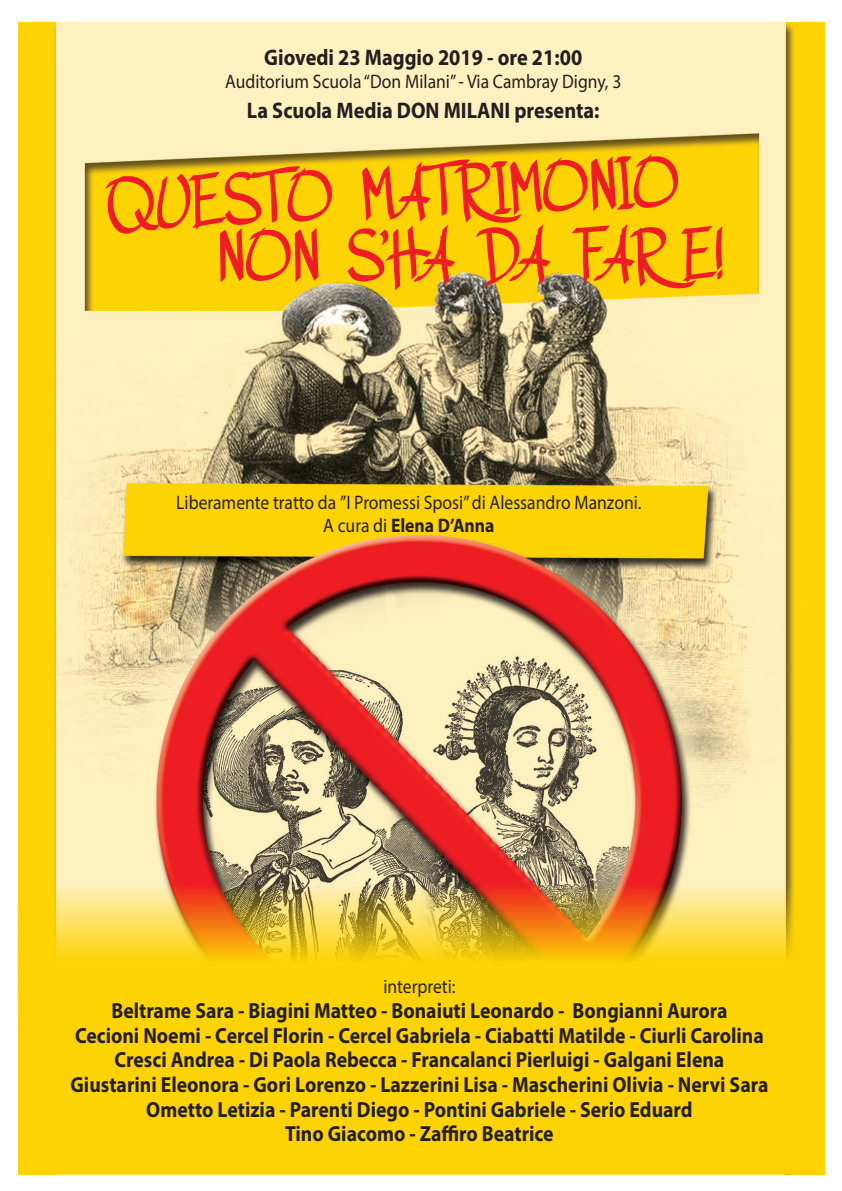
<style>
.page{position:relative;width:842px;height:1191px;background:#fff}
.page>*{position:absolute;margin:0;border:0;box-sizing:border-box;transform-origin:0 0}
.t1{font:64.4px "Austie Bost Matamata";letter-spacing:-.01em;color:#ee1d23}
.t2{font:700 22.6px "Myriad Pro";color:#231f20;scale:.9 1}
.t3{font:700 21.9px/24.6px "Myriad Pro";color:#231f20;text-align:center;scale:.9 1}
.t4{font:19.6px/23.5px "Myriad Pro";color:#231f20;text-align:center;scale:.9 1}
.s1{font-weight:700}
</style>
<div class="page">
<img style="left:18px;top:23px;width:806px;height:860px">
<svg style="left:102px;top:166px;width:232px;height:118px;background:#faba08"></svg>
<svg style="left:347px;top:153px;width:376px;height:139px;background:#f5b40c"></svg>
<svg style="left:17px;top:883px;width:807px;height:291px;background:#f7cb13"></svg>
<p class="t2" style="left:264px;top:42px;width:355px">Giovedi 23 Maggio 2019 - ore 21:00</p>
<p class="t4" style="left:225px;top:70px;width:442px">Auditorium Scuola “Don Milani” - Via Cambray Digny, 3</p>
<p class="t2" style="left:247px;top:96px;width:393px">La Scuola Media DON MILANI presenta:</p>
<h1 class="t1" style="left:106px;top:160px;width:573px;rotate:-2deg">QUESTO MATRIMONIO</h1>
<h1 class="t1" style="left:217px;top:213px;width:509px">NON S’HA DA FAR E!</h1>
<p class="t4" style="left:176px;top:490px;width:518px">Liberamente tratto da ”I Promessi Sposi” di Alessandro Manzoni.<br>A cura di <span class="s1">Elena D’Anna</span></p>
<p class="t4" style="left:383px;top:974px;width:82px">interpreti:</p>
<p class="t3" style="left:70px;top:997px;width:777px">Beltrame Sara - Biagini Matteo - Bonaiuti Leonardo - Bongianni Aurora<br>Cecioni Noemi - Cercel Florin - Cercel Gabriela - Ciabatti Matilde - Ciurli Carolina Cresci Andrea - Di Paola Rebecca - Francalanci Pierluigi - Galgani Elena Giustarini Eleonora - Gori Lorenzo - Lazzerini Lisa - Mascherini Olivia - Nervi Sara Ometto Letizia - Parenti Diego - Pontini Gabriele - Serio Eduard<br>Tino Giacomo - Zaffiro Beatrice</p>
</div>
